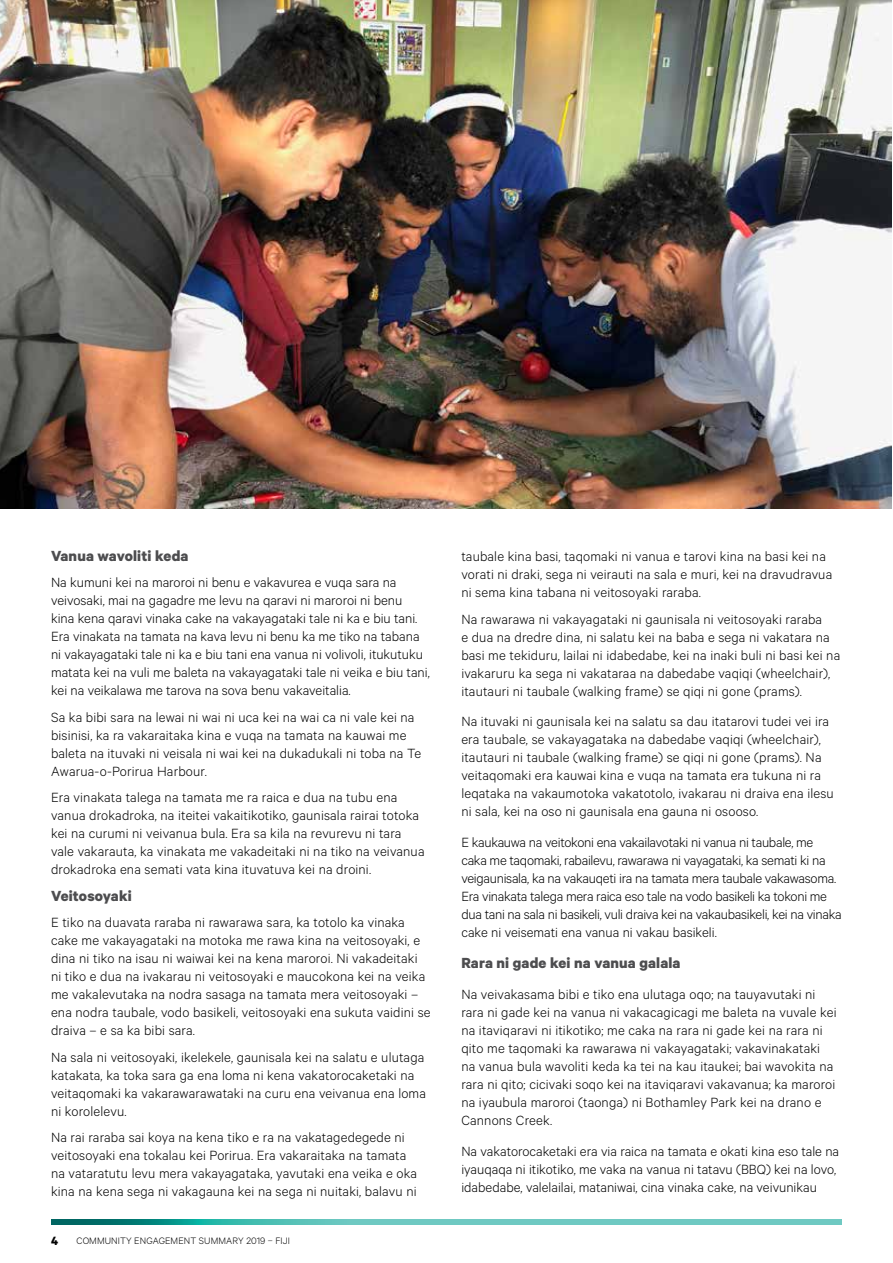
<style>
.page{position:relative;width:893px;height:1263px;background:#fff}
.page>*{position:absolute;margin:0;border:0;box-sizing:border-box;transform-origin:0 0}
.t1{font:700 16.5px "Calibre";letter-spacing:.01em;color:#4d4d4f}
.t2{font:300 15px/18px "Calibre";letter-spacing:.01em;color:#000}
.t3{font:300 15px/18px "Calibre";letter-spacing:-.02em;color:#000}
.t4{font:700 13.5px "Calibre";color:#000}
.t5{font:300 10.5px "Calibre";letter-spacing:.01em;color:#000}
</style>
<div class="page">
<svg style="left:51px;top:1220px;width:791px;height:4px;background:#53b8b0"></svg>
<img style="left:0;top:0;width:892px;height:508px">
<p class="t1" style="left:51px;top:546px;width:139px">Vanua wavoliti keda</p>
<p class="t2" style="left:51px;top:573px;width:380px">Na kumuni kei na maroroi ni benu e vakavurea e vuqa sara na veivosaki, mai na gagadre me levu na qaravi ni maroroi ni benu<br>kina kena qaravi vinaka cake na vakayagataki tale ni ka e biu tani.<br>Era vinakata na tamata na kava levu ni benu ka me tiko na tabana ni vakayagataki tale ni ka e biu tani ena vanua ni volivoli, itukutuku matata kei na vuli me baleta na vakayagataki tale ni veika e biu tani, kei na veikalawa me tarova na sova benu vakaveitalia.</p>
<p class="t2" style="left:51px;top:707px;width:372px">Sa ka bibi sara na lewai ni wai ni uca kei na wai ca ni vale kei na bisinisi, ka ra vakaraitaka kina e vuqa na tamata na kauwai me baleta na ituvaki ni veisala ni wai kei na dukadukali ni toba na Te Awarua-o-Porirua Harbour.</p>
<p class="t2" style="left:51px;top:788px;width:375px">Era vinakata talega na tamata me ra raica e dua na tubu ena vanua drokadroka, na iteitei vakaitikotiko, gaunisala rairai totoka kei na curumi ni veivanua bula. Era sa kila na revurevu ni tara vale vakarauta, ka vinakata me vakadeitaki ni na tiko na veivanua drokadroka ena semati vata kina ituvatuva kei na droini.</p>
<p class="t1" style="left:51px;top:886px;width:82px">Veitosoyaki</p>
<p class="t2" style="left:51px;top:913px;width:381px">E tiko na duavata raraba ni rawarawa sara, ka totolo ka vinaka cake me vakayagataki na motoka me rawa kina na veitosoyaki, e dina ni tiko na isau ni waiwai kei na kena maroroi. Ni vakadeitaki ni tiko e dua na ivakarau ni veitosoyaki e maucokona kei na veika me vakalevutaka na nodra sasaga na tamata mera veitosoyaki – ena nodra taubale, vodo basikeli, veitosoyaki ena sukuta vaidini se draiva – e sa ka bibi sara.</p>
<p class="t2" style="left:51px;top:1047px;width:376px">Na sala ni veitosoyaki, ikelekele, gaunisala kei na salatu e ulutaga katakata, ka toka sara ga ena loma ni kena vakatorocaketaki na veitaqomaki ka vakarawarawataki na curu ena veivanua ena loma ni korolelevu.</p>
<p class="t2" style="left:51px;top:1128px;width:368px">Na rai raraba sai koya na kena tiko e ra na vakatagedegede ni veitosoyaki ena tokalau kei Porirua. Era vakaraitaka na tamata na vataratutu levu mera vakayagataka, yavutaki ena veika e oka kina na kena sega ni vakagauna kei na sega ni nuitaki, balavu ni</p>
<p class="t4" style="left:51px;top:1232px;width:9px">4</p>
<p class="t5" style="left:77px;top:1235px;width:215px">COMMUNITY ENGAGEMENT SUMMARY 2019 – FIJI</p>
<p class="t2" style="left:461px;top:547px;width:372px">taubale kina basi, taqomaki ni vanua e tarovi kina na basi kei na vorati ni draki, sega ni veirauti na sala e muri, kei na dravudravua ni sema kina tabana ni veitosoyaki raraba.</p>
<p class="t2" style="left:461px;top:609px;width:380px">Na rawarawa ni vakayagataki ni gaunisala ni veitosoyaki raraba<br>e dua na dredre dina, ni salatu kei na baba e sega ni vakatara na basi me tekiduru, lailai ni idabedabe, kei na inaki buli ni basi kei na ivakaruru ka sega ni vakataraa na dabedabe vaqiqi (wheelchair), itautauri ni taubale (walking frame) se qiqi ni gone (prams).</p>
<p class="t2" style="left:461px;top:712px;width:374px">Na ituvaki ni gaunisala kei na salatu sa dau itatarovi tudei vei ira era taubale, se vakayagataka na dabedabe vaqiqi (wheelchair), itautauri ni taubale (walking frame) se qiqi ni gone (prams). Na veitaqomaki era kauwai kina e vuqa na tamata era tukuna ni ra leqataka na vakaumotoka vakatotolo, ivakarau ni draiva ena ilesu ni sala, kei na oso ni gaunisala ena gauna ni osooso.</p>
<p class="t3" style="left:461px;top:833px;width:382px">E kaukauwa na veitokoni ena vakailavotaki ni vanua ni taubale, me caka me taqomaki, rabailevu, rawarawa ni vayagataki, ka semati ki na veigaunisala, ka na vakauqeti ira na tamata mera taubale vakawasoma.<br>Era vinakata talega mera raica eso tale na vodo basikeli ka tokoni me dua tani na sala ni basikeli, vuli draiva kei na vakaubasikeli, kei na vinaka cake ni veisemati ena vanua ni vakau basikeli.</p>
<p class="t1" style="left:461px;top:953px;width:221px">Rara ni gade kei na vanua galala</p>
<p class="t2" style="left:461px;top:984px;width:377px">Na veivakasama bibi e tiko ena ulutaga oqo; na tauyavutaki ni rara ni gade kei na vanua ni vakacagicagi me baleta na vuvale kei na itaviqaravi ni itikotiko; me caka na rara ni gade kei na rara ni qito me taqomaki ka rawarawa ni vakayagataki; vakavinakataki na vanua bula wavoliti keda ka tei na kau itaukei; bai wavokita na rara ni qito; cicivaki soqo kei na itaviqaravi vakavanua; ka maroroi na iyaubula maroroi (taonga) ni Bothamley Park kei na drano e Cannons Creek.</p>
<p class="t2" style="left:461px;top:1141px;width:379px">Na vakatorocaketaki era via raica na tamata e okati kina eso tale na iyauqaqa ni itikotiko, me vaka na vanua ni tatavu (BBQ) kei na lovo, idabedabe, valelailai, mataniwai, cina vinaka cake, na veivunikau</p>
</div>
